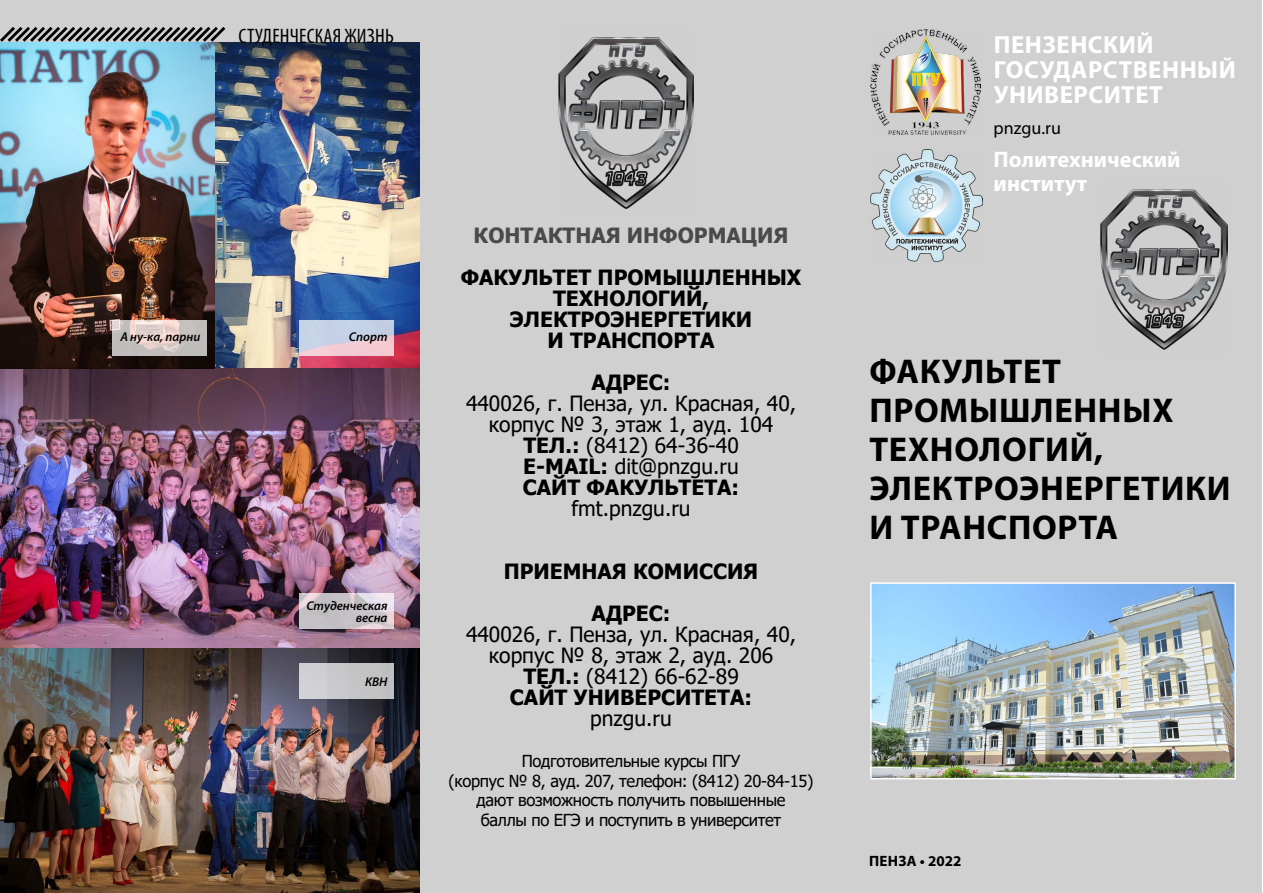
<style>
.page{position:relative;width:1263px;height:893px;background:#fff}
.page>*{position:absolute;margin:0;border:0;box-sizing:border-box;transform-origin:0 0}
.t1{font:700 34.5px/39px "Myriad Pro";letter-spacing:.02em;color:#000}
.t2{font:700 24.9px/24.9px "Myriad Pro";letter-spacing:.02em;color:#fff}
.t3{font:700 22.5px/24px "Myriad Pro";color:#fff}
.t4{font:21px/21px "Tahoma";color:#000;text-align:center}
.t5{font:700 21px/21px "Tahoma";color:#000;text-align:center}
.t6{font:700 21px "Tahoma";color:#4a4a49}
.t7{font:condensed 21px "Myriad Pro";letter-spacing:.01em;color:#000}
.t8{font:18px "Myriad Pro";color:#000}
.t9{font:16.5px/19.8px "Tahoma";letter-spacing:-.02em;color:#000;text-align:center}
.t10{font:700 15px "Myriad Pro";letter-spacing:.015em;color:#000}
.t11{font:italic 600 12.75px/12.8px "Myriad Pro";color:#000;text-align:right}
.s1{font-weight:700}
</style>
<div class="page">
<div style="left:0;top:0;width:421px;height:368px;background:#d0d0d0"></div>
<img style="left:0;top:43px;width:420px;height:850px">
<img style="left:0;top:45px;width:215px;height:323px">
<div style="left:420px;top:0;width:842px;height:893px;background:#d0d0d0"></div>
<div style="left:300px;top:663px;width:94px;height:35px;background:linear-gradient(to right,#d2d1d6,#bdbebf)"></div>
<svg style="left:300px;top:594px;width:94px;height:35px;background:#cdc7cc"></svg>
<svg style="left:113px;top:321px;width:94px;height:35px;background:#d2c7c4"></svg>
<svg style="left:300px;top:321px;width:94px;height:35px;background:#d6cedf"></svg>
<svg style="left:0;top:27px;width:228px;height:18px"></svg>
<img style="left:873px;top:585px;width:360px;height:191px">
<div style="left:870px;top:582px;width:366px;height:197px;border:2px solid #fff"></div>
<img style="left:870px;top:29px;width:110px;height:105px">
<img style="left:558px;top:37px;width:136px;height:172px">
<img style="left:1100px;top:189px;width:127px;height:161px">
<img style="left:870px;top:150px;width:112px;height:112px">
<p class="t7" style="left:239px;top:23px;width:157px">СТУДЕНЧЕСКАЯ ЖИЗНЬ</p>
<p class="t11" style="left:120px;top:330px;width:82px">А ну-ка, парни</p>
<p class="t11" style="left:349px;top:330px;width:40px">Cпорт</p>
<p class="t11" style="left:306px;top:599px;width:83px">Студенческая весна</p>
<p class="t11" style="left:365px;top:675px;width:24px">КВН</p>
<p class="t6" style="left:474px;top:221px;width:316px">КОНТАКТНАЯ ИНФОРМАЦИЯ</p>
<p class="t5" style="left:461px;top:268px;width:342px">ФАКУЛЬТЕТ ПРОМЫШЛЕННЫХ<br>ТЕХНОЛОГИЙ,<br>ЭЛЕКТРОЭНЕРГЕТИКИ<br>И ТРАНСПОРТА</p>
<p class="t5" style="left:592px;top:373px;width:80px">АДРЕС:</p>
<p class="t4" style="left:466px;top:394px;width:332px">440026, г. Пенза, ул. Красная, 40, корпус № 3, этаж 1, ауд. 104<br><span class="s1">ТЕЛ.:</span> (8412) 64-36-40<br><span class="s1">E-MAIL:</span> dit@pnzgu.ru<br><span class="s1">САЙТ ФАКУЛЬТЕТА:</span></p>
<p class="t4" style="left:571px;top:499px;width:121px">fmt.pnzgu.ru</p>
<p class="t5" style="left:504px;top:551px;width:256px;line-height:42px">ПРИЕМНАЯ КОМИССИЯ<br>АДРЕС:</p>
<p class="t4" style="left:466px;top:625px;width:332px">440026, г. Пенза, ул. Красная, 40, корпус № 8, этаж 2, ауд. 206<br><span class="s1">ТЕЛ.:</span> (8412) 66-62-89<br><span class="s1">САЙТ УНИВЕРСИТЕТА:</span></p>
<p class="t4" style="left:590px;top:709px;width:83px">pnzgu.ru</p>
<p class="t9" style="left:449px;top:752px;width:366px">Подготовительные курсы ПГУ<br>(корпус № 8, ауд. 207, телефон: (8412) 20-84-15) дают возможность получить повышенные<br>баллы по ЕГЭ и поступить в университет</p>
<p class="t2" style="left:994px;top:31px;width:244px">ПЕНЗЕНСКИЙ<br>ГОСУДАРСТВЕННЫЙ<br>УНИВЕРСИТЕТ</p>
<p class="t8" style="left:994px;top:117px;width:69px">pnzgu.ru</p>
<p class="t3" style="left:994px;top:146px;width:188px">Политехнический институт</p>
<h1 class="t1" style="left:869px;top:351px;width:363px">ФАКУЛЬТЕТ<br>ПРОМЫШЛЕННЫХ<br>ТЕХНОЛОГИЙ,<br>ЭЛЕКТРОЭНЕРГЕТИКИ<br>И ТРАНСПОРТА</h1>
<p class="t10" style="left:869px;top:851px;width:94px">ПЕНЗА • 2022</p>
</div>
